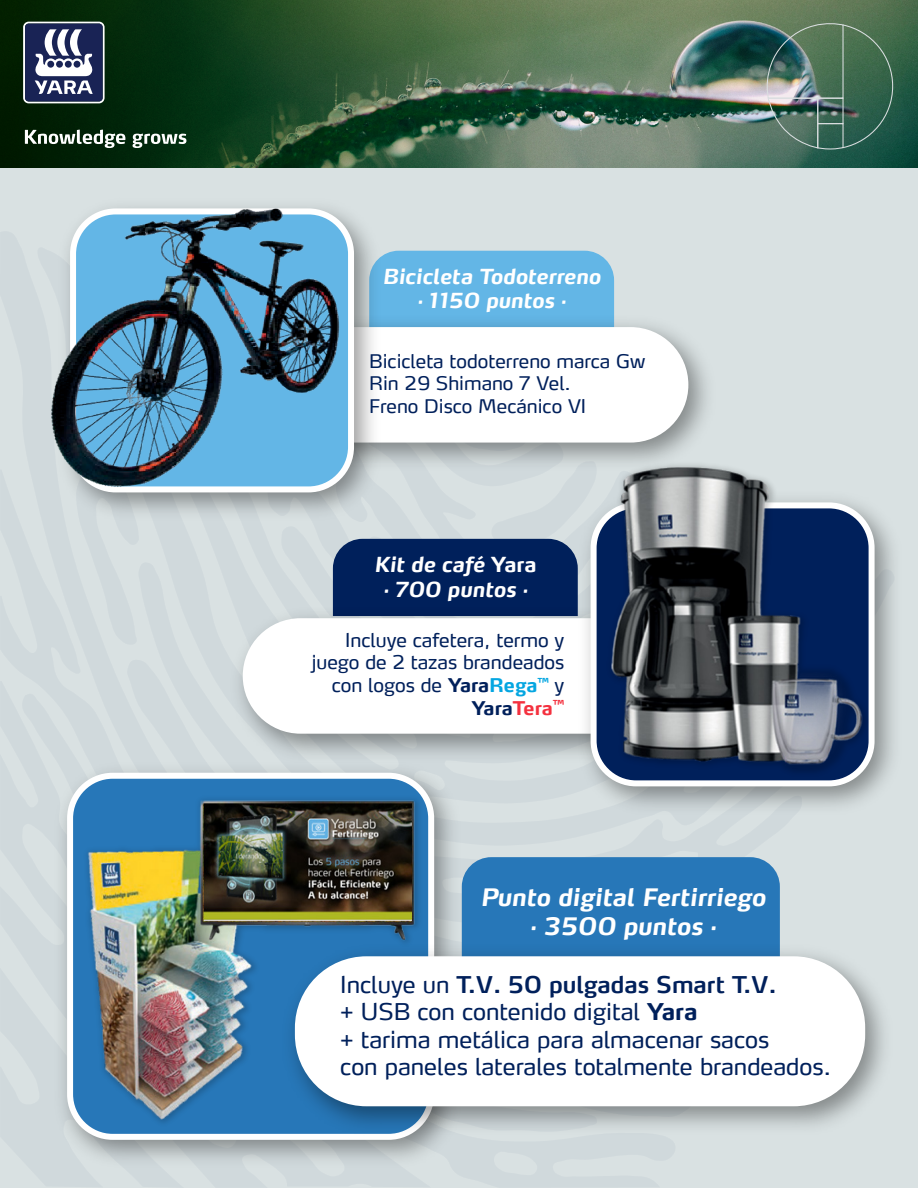
<style>
.page{position:relative;width:918px;height:1188px;background:#d9e1e2}
.page>*{position:absolute;margin:0;border:0;box-sizing:border-box;transform-origin:0 0}
.t1{font:italic 700 24px/28.8px "Yara Max LF";color:#fff;text-align:center}
.t2{font:23.1px/27.6px "Yara Max LF";color:#00205b}
.t3{font:italic 700 20.7px/24.8px "Yara Max LF";color:#fff;text-align:center}
.t4{font:18.9px/22.6px "Yara Max LF";color:#00205b;text-align:right}
.t5{font:18.75px/22.5px "Yara Max LF";color:#00205b}
.s1{font-style:normal}
.s2{font-weight:700}
.s3{font-weight:700;color:#04a6e1}
.s4{font-weight:700;color:#f4313f}
.s5{font-weight:600}
</style>
<div class="page">
<svg style="left:243px;top:251px;width:453px;height:483px"></svg>
<img style="left:81px;top:225px;width:308px;height:305px">
<img style="left:570px;top:484px;width:325px;height:329px">
<svg style="left:0;top:0;width:918px;height:167px;background:#385a3f"></svg>
<svg style="left:25px;top:130px;width:100px;height:18px;background:#5c705f"></svg>
<svg style="left:133px;top:134px;width:53px;height:14px"></svg>
<svg style="left:23px;top:22px;width:82px;height:81px;background:#656c8c"></svg>
<img style="left:767px;top:23px;width:126px;height:127px">
<img style="left:604px;top:459px;width:269px;height:321px">
<img style="left:588px;top:460px;width:297px;height:312px">
<img style="left:50px;top:207px;width:306px;height:296px">
<div style="left:470px;top:857px;width:310px;height:80px;background:#2777b8"></div>
<img style="left:71px;top:754px;width:399px;height:412px">
<img style="left:55px;top:774px;width:401px;height:356px">
<img style="left:275px;top:937px;width:609px;height:205px">
<div style="left:295px;top:956px;width:570px;height:150px;background:#fff;border-radius:72px"></div>
<p class="t3" style="left:383px;top:263px;width:220px">Bicicleta Todoterreno · 1150 puntos ·</p>
<p class="t5" style="left:369px;top:349px;width:278px">Bicicleta todoterreno marca Gw<br>Rin 29 Shimano 7 Vel.<br>Freno Disco Mecánico VI</p>
<p class="t3" style="left:374px;top:551px;width:164px">Kit de café <span class="s1">Yara </span>· 700 puntos ·</p>
<p class="t4" style="left:312px;top:628px;width:254px">Incluye cafetera, termo y juego de 2 tazas brandeados con logos de <span class="s2">Yara</span><span class="s3">Rega</span><sup>™</sup> y<br><span class="s2">Yara</span><span class="s4">Tera</span><sup>™</sup></p>
<p class="t1" style="left:480px;top:882px;width:287px">Punto digital Fertirriego · 3500 puntos ·</p>
<p class="t2" style="left:340px;top:970px;width:493px">Incluye un <span class="s5">T.V. 50 pulgadas Smart T.V.<br></span>+ USB con contenido digital <span class="s2">Yara<br></span>+ tarima metálica para almacenar sacos<br>con paneles laterales totalmente brandeados.</p>
</div>
